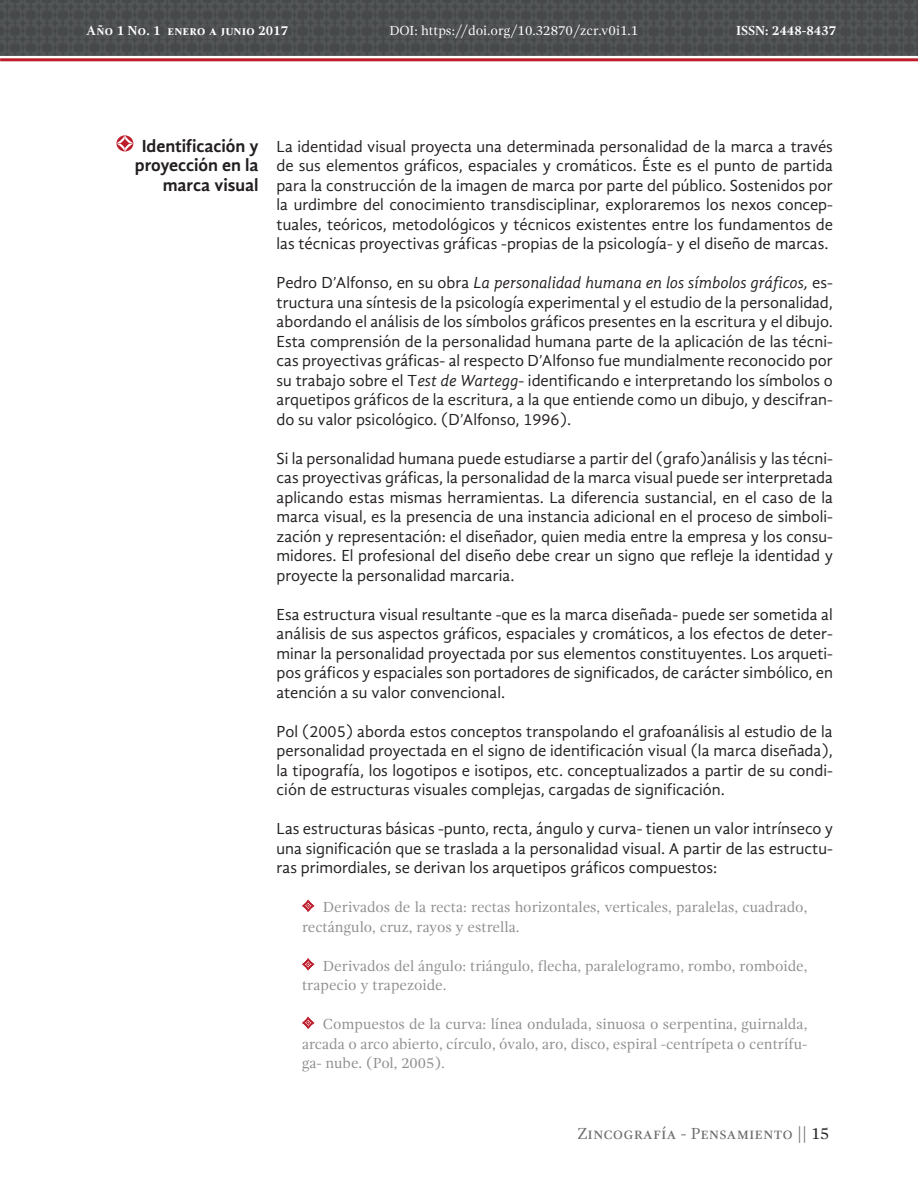
<style>
.page{position:relative;width:918px;height:1188px;background:#fff}
.page>*{position:absolute;margin:0;border:0;box-sizing:border-box;transform-origin:0 0}
.ENCABEZADO_2{font:700 18px/19.5px "Gandhi Sans";letter-spacing:-.005em;color:#231f20;text-align:right}
.t1{font:16.5px/19.5px "Gandhi Sans";color:#231f20;text-align:justify}
.t2{font:16.5px "Gandhi Serif";color:#6c6d70}
.CITAS{font:15px/19.5px "Gandhi Serif";color:#8f8f8f}
.t3{font:13.5px "Gandhi Serif";color:#fff}
.t4{font:700 13.5px "Gandhi Serif";color:#fff}
.s1{font-style:italic}
.s2{color:#231f20}
</style>
<div class="page">
<div style="left:0;top:0;width:918px;height:56px;background:#4c4f50"></div>
<hr style="left:0;top:58px;width:918px;height:3px;background:#be1d2c">
<svg style="left:302px;top:900px;width:12px;height:12px"></svg>
<svg style="left:302px;top:958px;width:12px;height:12px"></svg>
<svg style="left:302px;top:1017px;width:12px;height:12px"></svg>
<svg style="left:116px;top:135px;width:17px;height:17px"></svg>
<p class="t4" style="left:86px;top:23px;width:203px">Año 1 No. 1 enero a junio 2017</p>
<p class="t3" style="left:389px;top:23px;width:250px">DOI: https://doi.org/10.32870/zcr.v0i1.1</p>
<p class="t4" style="left:736px;top:23px;width:102px">ISSN: 2448-8437</p>
<p class="ENCABEZADO_2" style="left:135px;top:136px;width:125px">Identificación y proyección en la marca visual</p>
<p class="t1" style="left:277px;top:136px;width:558px">La identidad visual proyecta una determinada personalidad de la marca a través de sus elementos gráficos, espaciales y cromáticos. Éste es el punto de partida para la construcción de la imagen de marca por parte del público. Sostenidos por la urdimbre del conocimiento transdisciplinar, exploraremos los nexos concep&shy;tuales, teóricos, metodológicos y técnicos existentes entre los fundamentos de las técnicas proyectivas gráficas -propias de la psicología- y el diseño de marcas.</p>
<p class="t1" style="left:277px;top:273px;width:558px">Pedro D’Alfonso, en su obra <span class="s1">La personalidad humana en los símbolos gráficos,</span> es&shy;tructura una síntesis de la psicología experimental y el estudio de la personalidad, abordando el análisis de los símbolos gráficos presentes en la escritura y el dibujo.<br>Esta comprensión de la personalidad humana parte de la aplicación de las técni&shy;cas proyectivas gráficas- al respecto D’Alfonso fue mundialmente reconocido por su trabajo sobre el T<span class="s1">est de Wartegg</span>- identificando e interpretando los símbolos o arquetipos gráficos de la escritura, a la que entiende como un dibujo, y descifran&shy;do su valor psicológico. (D’Alfonso, 1996).</p>
<p class="t1" style="left:277px;top:448px;width:558px">Si la personalidad humana puede estudiarse a partir del (grafo)análisis y las técni&shy;cas proyectivas gráficas, la personalidad de la marca visual puede ser interpretada aplicando estas mismas herramientas. La diferencia sustancial, en el caso de la marca visual, es la presencia de una instancia adicional en el proceso de simboli&shy;zación y representación: el diseñador, quien media entre la empresa y los consu&shy;midores. El profesional del diseño debe crear un signo que refleje la identidad y proyecte la personalidad marcaria.</p>
<p class="t1" style="left:277px;top:604px;width:558px">Esa estructura visual resultante -que es la marca diseñada- puede ser sometida al análisis de sus aspectos gráficos, espaciales y cromáticos, a los efectos de deter&shy;minar la personalidad proyectada por sus elementos constituyentes. Los arqueti&shy;pos gráficos y espaciales son portadores de significados, de carácter simbólico, en atención a su valor convencional.</p>
<p class="t1" style="left:277px;top:721px;width:558px">Pol (2005) aborda estos conceptos transpolando el grafoanálisis al estudio de la personalidad proyectada en el signo de identificación visual (la marca diseñada), la tipografía, los logotipos e isotipos, etc. conceptualizados a partir de su condi&shy;ción de estructuras visuales complejas, cargadas de significación.</p>
<p class="t1" style="left:277px;top:819px;width:558px">Las estructuras básicas -punto, recta, ángulo y curva- tienen un valor intrínseco y una significación que se traslada a la personalidad visual. A partir de las estructu&shy;ras primordiales, se derivan los arquetipos gráficos compuestos:</p>
<p class="CITAS" style="left:302px;top:897px;width:507px;text-indent:21px">Derivados de la recta: rectas horizontales, verticales, paralelas, cuadrado, rectángulo, cruz, rayos y estrella.</p>
<p class="CITAS" style="left:302px;top:956px;width:507px;text-indent:21px">Derivados del ángulo: triángulo, flecha, paralelogramo, rombo, romboide, trapecio y trapezoide.</p>
<p class="CITAS" style="left:302px;top:1014px;width:507px;text-align:justify;text-indent:21px">Compuestos de la curva: línea ondulada, sinuosa o serpentina, guirnalda, arcada o arco abierto, círculo, óvalo, aro, disco, espiral -centrípeta o centrífu&shy;ga- nube. (Pol, 2005).</p>
<p class="t2" style="left:577px;top:1124px;width:253px">Zincografía - Pensamiento || <span class="s2">15</span></p>
</div>
